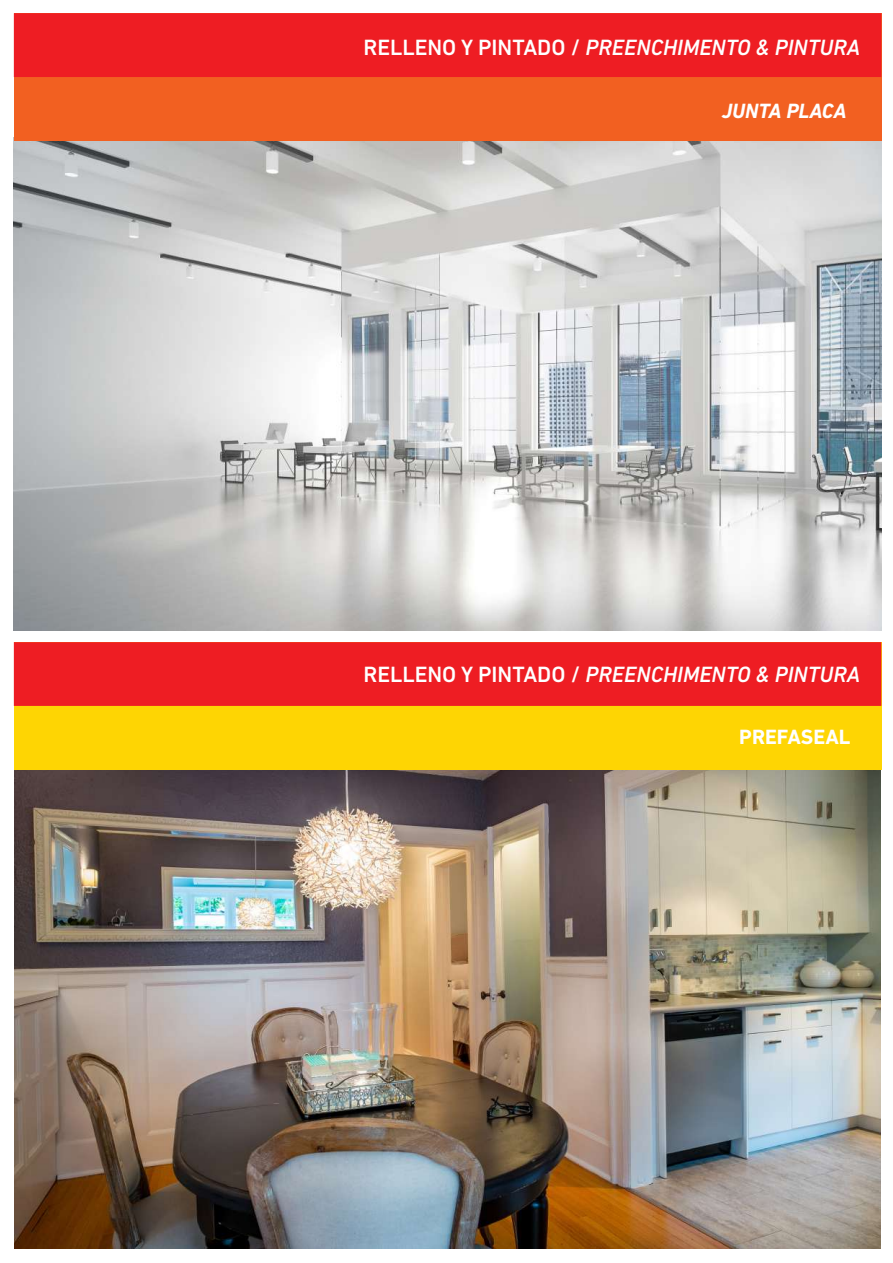
<style>
.page{position:relative;width:893px;height:1263px;background:#fff}
.page>*{position:absolute;margin:0;border:0;box-sizing:border-box;transform-origin:0 0}
.t1{font:italic 500 22.5px "DIN Next LT Pro";color:#fff}
.t2{font:italic 700 21px "DIN Next LT Pro";color:#fff}
.t3{font:700 21px "DIN Next LT Pro";color:#fff}
.s1{font-style:normal}
</style>
<div class="page">
<img style="left:14px;top:770px;width:866px;height:478px">
<img style="left:14px;top:141px;width:867px;height:490px">
<div style="left:14px;top:14px;width:867px;height:127px;background:#f26021"></div>
<div style="left:14px;top:13px;width:867px;height:64px;background:#ee1d23"></div>
<div style="left:14px;top:642px;width:867px;height:128px;background:#fed503"></div>
<div style="left:14px;top:642px;width:867px;height:64px;background:#ee1d23"></div>
<p class="t1" style="left:363px;top:34px;width:498px"><span class="s1">RELLENO Y PINTADO /</span> PREENCHIMENTO &amp; PINTURA</p>
<p class="t2" style="left:722px;top:98px;width:126px">JUNTA PLACA</p>
<p class="t1" style="left:363px;top:662px;width:498px"><span class="s1">RELLENO Y PINTADO /</span> PREENCHIMENTO &amp; PINTURA</p>
<p class="t3" style="left:739px;top:725px;width:113px">PREFASEAL</p>
</div>
